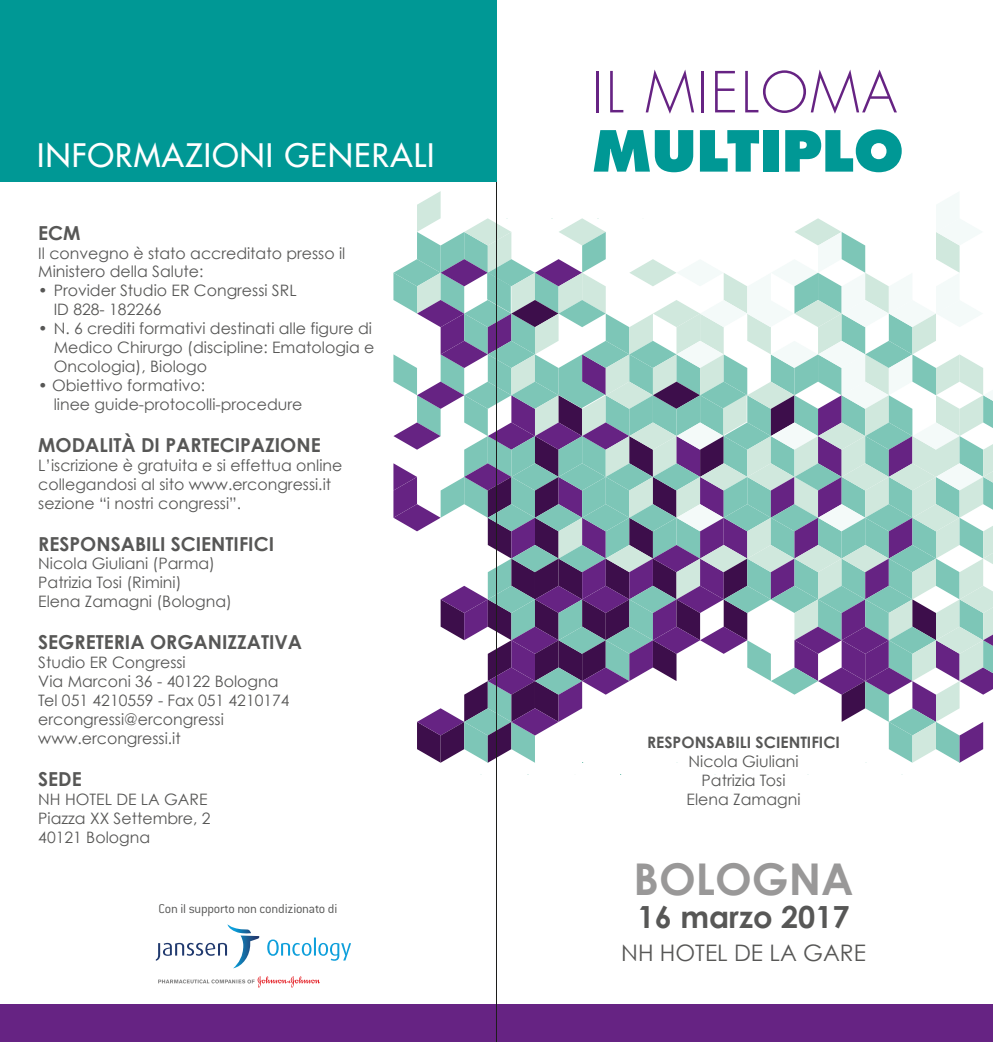
<style>
.page{position:relative;width:993px;height:1042px;background:#fff}
.page>*{position:absolute;margin:0;border:0;box-sizing:border-box;transform-origin:0 0}
.t1{font:300 55.12px "Futura";letter-spacing:.04em;color:#662383}
.t2{font:800 55.12px "Futura";color:#009895}
.t3{font:700 43.75px "Century Gothic";color:#999898}
.t4{font:31.5px "Futura";letter-spacing:.04em;color:#fff}
.t5{font:700 30.45px "Century Gothic";color:#575756}
.t6{font:22.75px "Century Gothic";color:#575756}
.t7{font:700 19.25px "Century Gothic";color:#575756}
.t8{font:15.75px/18.9px "Century Gothic";color:#575756}
.t9{font:700 15.75px "Century Gothic";color:#575756}
.t10{font:300 14px "Conduit ITC";letter-spacing:-.015em;color:#575756}
</style>
<div class="page">
<div style="left:0;top:1004px;width:992px;height:38px;background:#662383"></div>
<svg style="left:393px;top:191px;width:599px;height:572px"></svg>
<hr style="left:496px;top:0;width:1px;height:1042px;background:#1d1d1b">
<div style="left:0;top:0;width:496px;height:182px;background:#009895"></div>
<svg style="left:158px;top:976px;width:162px;height:11px"></svg>
<svg style="left:267px;top:937px;width:84px;height:24px"></svg>
<svg style="left:156px;top:924px;width:103px;height:44px"></svg>
<h3 class="t4" style="left:37px;top:134px;width:399px">INFORMAZIONI GENERALI</h3>
<p class="t7" style="left:38px;top:221px;width:44px">ECM</p>
<p class="t8" style="left:38px;top:243px;width:308px">Il convegno è stato accreditato presso il<br>Ministero della Salute:</p>
<p class="t8" style="left:54px;top:281px;width:244px;text-indent:-15px">• Provider Studio ER Congressi SRL<br>ID 828- 182266</p>
<p class="t8" style="left:54px;top:319px;width:322px;text-indent:-15px">• N. 6 crediti formativi destinati alle figure di<br>Medico Chirurgo (discipline: Ematologia e<br>Oncologia), Biologo</p>
<p class="t8" style="left:54px;top:375px;width:250px;text-indent:-15px">• Obiettivo formativo:<br>linee guide-protocolli-procedure</p>
<p class="t7" style="left:38px;top:433px;width:284px">MODALITÀ DI PARTECIPAZIONE</p>
<p class="t8" style="left:38px;top:455px;width:305px">L’iscrizione è gratuita e si effettua online collegandosi al sito www.ercongressi.it sezione “i nostri congressi”.</p>
<p class="t7" style="left:38px;top:531px;width:237px">RESPONSABILI SCIENTIFICI</p>
<p class="t8" style="left:38px;top:554px;width:195px">Nicola Giuliani (Parma)<br>Patrizia Tosi (Rimini)<br>Elena Zamagni (Bologna)</p>
<p class="t7" style="left:38px;top:630px;width:265px">SEGRETERIA ORGANIZZATIVA</p>
<p class="t8" style="left:38px;top:653px;width:253px">Studio ER Congressi<br>Via Marconi 36 - 40122 Bologna<br>Tel 051 4210559 - Fax 051 4210174 ercongressi@ercongressi www.ercongressi.it</p>
<p class="t7" style="left:38px;top:767px;width:45px">SEDE</p>
<p class="t8" style="left:38px;top:789px;width:174px">NH HOTEL DE LA GARE<br>Piazza XX Settembre, 2<br>40121 Bologna</p>
<p class="t10" style="left:158px;top:901px;width:180px">Con il supporto non condizionato di</p>
<h1 class="t1" style="left:591px;top:57px;width:307px">IL MIELOMA</h1>
<h1 class="t2" style="left:591px;top:117px;width:313px">MULTIPLO</h1>
<p class="t9" style="left:647px;top:733px;width:194px">RESPONSABILI SCIENTIFICI</p>
<p class="t8" style="left:686px;top:752px;width:115px;text-align:center">Nicola Giuliani<br>Patrizia Tosi<br>Elena Zamagni</p>
<h2 class="t3" style="left:633px;top:851px;width:221px">BOLOGNA</h2>
<h3 class="t5" style="left:637px;top:898px;width:213px">16 marzo 2017</h3>
<h3 class="t6" style="left:621px;top:939px;width:246px">NH HOTEL DE LA GARE</h3>
</div>
